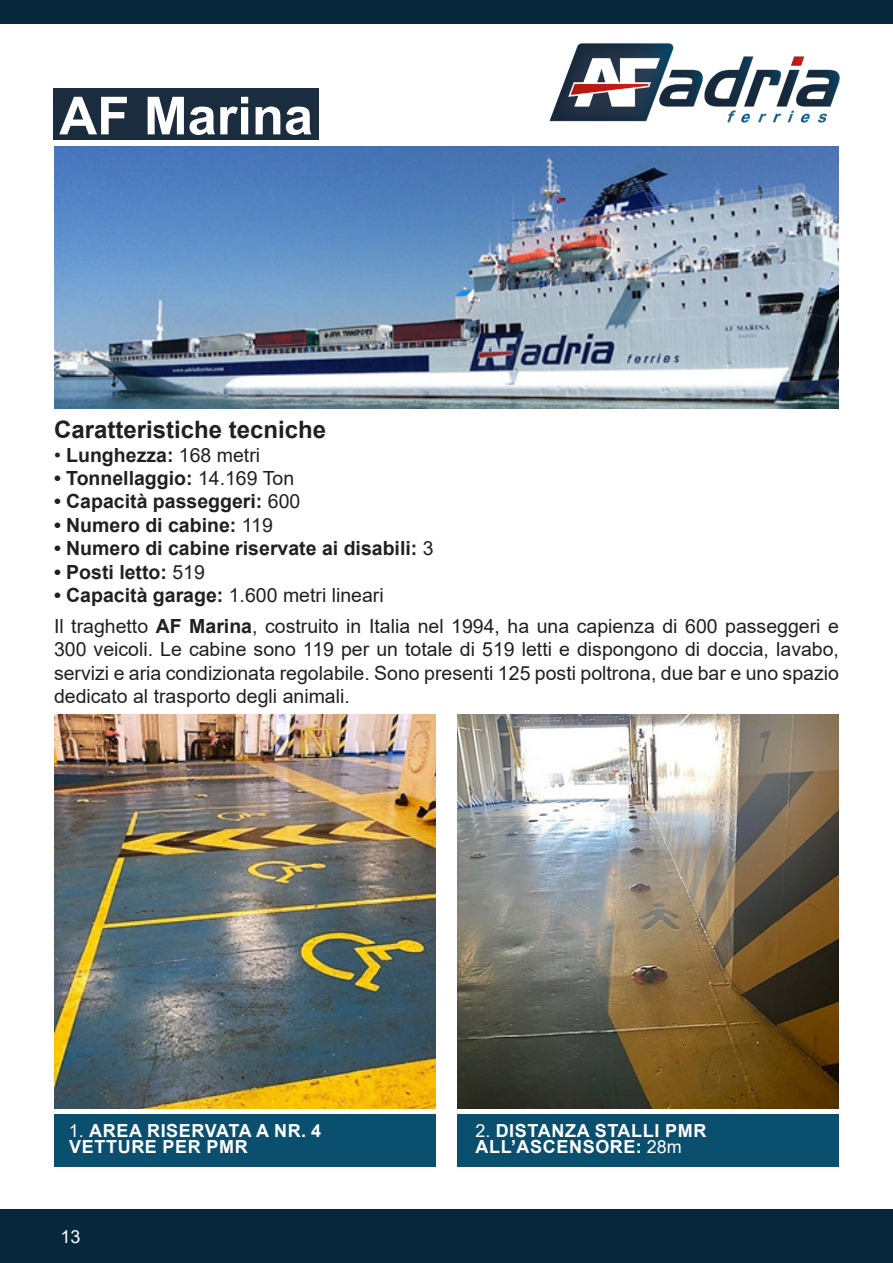
<style>
.page{position:relative;width:893px;height:1263px;background:#fff}
.page>*{position:absolute;margin:0;border:0;box-sizing:border-box;transform-origin:0 0}
.t1{font:700 52.5px "Arial";color:#fff}
.t2{font:700 24px "Arial";color:#231f20}
.t3{font:19.5px/23.4px "Arial";color:#231f20}
.t4{font:700 19.5px "Arial";color:#231f20}
.t5{font:700 18px/16.5px "Arial";letter-spacing:.035em;color:#fff}
.t6{font:18px "Arial";color:#fff}
.s1{font-weight:400}
.s2{font-weight:700}
</style>
<div class="page">
<div style="left:0;top:1209px;width:893px;height:54px;background:#07273d"></div>
<img style="left:549px;top:43px;width:291px;height:80px">
<div style="left:0;top:0;width:893px;height:23px;background:#07273d"></div>
<div style="left:53px;top:88px;width:266px;height:51px;background:#1b2c3f"></div>
<img style="left:55px;top:147px;width:784px;height:262px">
<img style="left:458px;top:714px;width:381px;height:395px">
<img style="left:55px;top:714px;width:381px;height:395px">
<div style="left:54px;top:1114px;width:382px;height:52px;background:#0b4f6f"></div>
<div style="left:457px;top:1114px;width:382px;height:52px;background:#0b4f6f"></div>
<h1 class="t1" style="left:59px;top:79px;width:255px">AF Marina</h1>
<p class="t2" style="left:54px;top:413px;width:274px">Caratteristiche tecniche</p>
<p class="t4" style="left:54px;top:441px;width:208px"><span class="s1">•</span> Lunghezza: <span class="s1">168 metri</span></p>
<p class="t4" style="left:54px;top:464px;width:242px">• Tonnellaggio: <span class="s1">14.169 Ton</span></p>
<p class="t4" style="left:54px;top:488px;width:248px">• Capacità passeggeri: <span class="s1">600</span></p>
<p class="t4" style="left:54px;top:511px;width:220px">• Numero di cabine: <span class="s1">119</span></p>
<p class="t4" style="left:54px;top:535px;width:381px">• Numero di cabine riservate ai disabili: <span class="s1">3</span></p>
<p class="t4" style="left:54px;top:558px;width:152px">• Posti letto: <span class="s1">519</span></p>
<p class="t3" style="left:54px;top:580px;width:786px;line-height:30.8px"><span class="s2">• Capacità garage:</span> 1.600 metri lineari<br>Il traghetto <span class="s2">AF Marina</span>, costruito in Italia nel 1994, ha una capienza di 600 passeggeri e</p>
<p class="t3" style="left:54px;top:637px;width:786px;text-align:justify">300 veicoli. Le cabine sono 119 per un totale di 519 letti e dispongono di doccia, lavabo, servizi e aria condizionata regolabile. Sono presenti 125 posti poltrona, due bar e uno spazio dedicato al trasporto degli animali.</p>
<p class="t5" style="left:69px;top:1122px;width:254px"><span class="s1">1.</span> AREA RISERVATA A NR. 4<br>VETTURE PER PMR</p>
<p class="t5" style="left:475px;top:1122px;width:233px"><span class="s1">2.</span> DISTANZA STALLI PMR<br>ALL’ASCENSORE: <span class="s1">28m</span></p>
<p class="t6" style="left:60px;top:1224px;width:22px">13</p>
</div>
